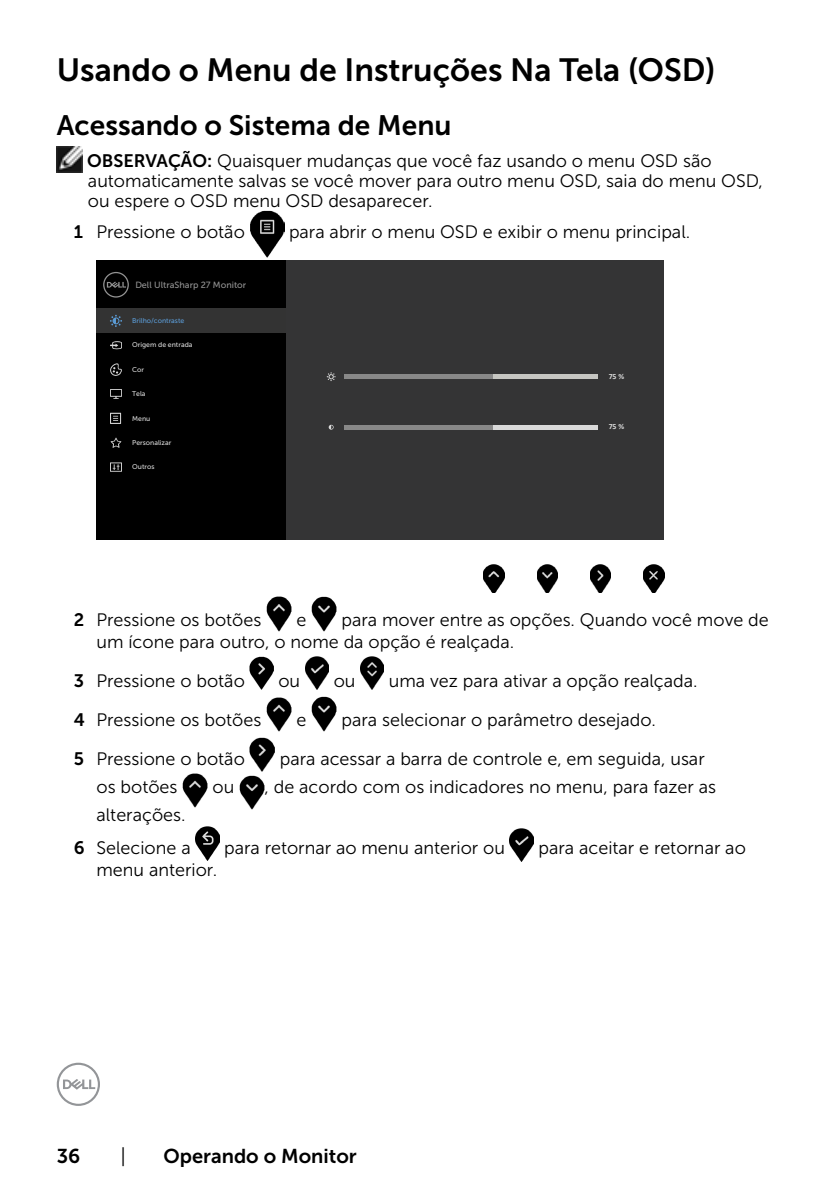
<style>
.page{position:relative;width:840px;height:1191px;background:#fff}
.page>*{position:absolute;margin:0;border:0;box-sizing:border-box;transform-origin:0 0}
.Head2{font:32px "Museo Sans For Dell 700";color:#000}
.Head3{font:28px "Museo Sans For Dell 700";color:#000}
.t1{font:20px "Museo Sans For Dell 700";color:#000}
.t2{font:20px "Museo Sans For Dell 300";color:#000}
.Numbered_List{font:18px/22px "Museo Sans For Dell 300";color:#000}
.Note{font:18px/20px "Museo Sans For Dell 300";color:#000}
.t3{font:9px "Museo Sans For Dell 500";color:#939393}
.t4{font:700 7.8px "Calibri";color:#d9d9d9}
.t5{font:6.8px "Museo Sans For Dell 500";color:#d9d9d9}
.t6{font:6.8px "Museo Sans For Dell 500";color:#5b9bd5}
.s1{font-family:"Museo Sans For Dell 700"}
</style>
<div class="page">
<svg style="left:57px;top:1062px;width:43px;height:44px"></svg>
<img style="left:57px;top:147px;width:25px;height:25px">
<img style="left:250px;top:211px;width:34px;height:46px">
<div style="left:96px;top:260px;width:567px;height:280px;background:#343435"></div>
<div style="left:96px;top:260px;width:190px;height:280px;background:#000"></div>
<svg style="left:103px;top:272px;width:26px;height:26px"></svg>
<div style="left:344px;top:374px;width:253px;height:5px;background:#c6c6c2"></div>
<div style="left:344px;top:374px;width:148px;height:5px;background:#888"></div>
<div style="left:344px;top:425px;width:253px;height:5px;background:#d9d9d9"></div>
<div style="left:344px;top:425px;width:148px;height:5px;background:#888"></div>
<div style="left:96px;top:309px;width:190px;height:24px;background:#333"></div>
<img style="left:483px;top:565px;width:21px;height:27px">
<img style="left:537px;top:565px;width:20px;height:27px">
<img style="left:590px;top:565px;width:20px;height:27px">
<img style="left:643px;top:565px;width:20px;height:27px">
<svg style="left:328px;top:425px;width:5px;height:5px"></svg>
<svg style="left:110px;top:315px;width:12px;height:12px"></svg>
<svg style="left:110px;top:341px;width:12px;height:8px"></svg>
<svg style="left:110px;top:363px;width:12px;height:13px"></svg>
<svg style="left:110px;top:389px;width:12px;height:10px"></svg>
<svg style="left:110px;top:413px;width:11px;height:11px"></svg>
<svg style="left:110px;top:437px;width:12px;height:11px"></svg>
<svg style="left:110px;top:462px;width:12px;height:10px"></svg>
<svg style="left:326px;top:372px;width:9px;height:9px"></svg>
<img style="left:266px;top:597px;width:25px;height:34px">
<img style="left:311px;top:597px;width:25px;height:34px">
<img style="left:249px;top:656px;width:24px;height:33px">
<img style="left:305px;top:656px;width:24px;height:33px">
<img style="left:360px;top:656px;width:24px;height:33px">
<img style="left:266px;top:697px;width:25px;height:34px">
<img style="left:311px;top:697px;width:25px;height:34px">
<img style="left:249px;top:737px;width:26px;height:35px">
<img style="left:182px;top:773px;width:25px;height:35px">
<img style="left:239px;top:775px;width:25px;height:34px">
<img style="left:195px;top:827px;width:24px;height:33px">
<img style="left:509px;top:828px;width:24px;height:33px">
<p class="Head2" style="left:57px;top:52px;width:659px">Usando o Menu de Instruções Na Tela (OSD)</p>
<p class="Head3" style="left:57px;top:110px;width:396px">Acessando o Sistema de Menu</p>
<p class="Note" style="left:87px;top:151px;width:677px"><span class="s1">OBSERVAÇÃO:</span> Quaisquer mudanças que você faz usando o menu OSD são automaticamente salvas se você mover para outro menu OSD, saia do menu OSD, ou espere o OSD menu OSD desaparecer.</p>
<p class="Numbered_List" style="left:74px;top:221px;width:172px"><span class="s1">1</span> Pressione o botão</p>
<p class="Numbered_List" style="left:289px;top:221px;width:402px">para abrir o menu OSD e exibir o menu principal.</p>
<p class="t3" style="left:135px;top:280px;width:112px">Dell UltraSharp 27 Monitor</p>
<p class="t6" style="left:132px;top:317px;width:54px">Brilho/contraste</p>
<p class="t5" style="left:132px;top:341px;width:62px">Origem de entrada</p>
<p class="t5" style="left:132px;top:366px;width:13px">Cor</p>
<p class="t5" style="left:132px;top:390px;width:15px">Tela</p>
<p class="t5" style="left:132px;top:414px;width:20px">Menu</p>
<p class="t5" style="left:132px;top:439px;width:41px">Personalizar</p>
<p class="t5" style="left:132px;top:463px;width:24px">Outros</p>
<p class="t4" style="left:608px;top:370px;width:17px">75 %</p>
<p class="t4" style="left:608px;top:421px;width:17px">75 %</p>
<p class="Numbered_List" style="left:74px;top:608px;width:189px"><span class="s1">2</span> Pressione os botões</p>
<p class="Numbered_List" style="left:296px;top:608px;width:11px">e</p>
<p class="Numbered_List" style="left:96px;top:608px;width:673px;text-indent:245px">para mover entre as opções. Quando você move de um ícone para outro, o nome da opção é realçada.</p>
<p class="Numbered_List" style="left:74px;top:669px;width:172px"><span class="s1">3</span> Pressione o botão</p>
<p class="Numbered_List" style="left:278px;top:669px;width:23px">ou</p>
<p class="Numbered_List" style="left:333px;top:669px;width:23px">ou</p>
<p class="Numbered_List" style="left:388px;top:669px;width:310px">uma vez para ativar a opção realçada.</p>
<p class="Numbered_List" style="left:74px;top:708px;width:189px"><span class="s1">4</span> Pressione os botões</p>
<p class="Numbered_List" style="left:296px;top:708px;width:11px">e</p>
<p class="Numbered_List" style="left:341px;top:708px;width:316px">para selecionar o parâmetro desejado.</p>
<p class="Numbered_List" style="left:74px;top:748px;width:172px"><span class="s1">5</span> Pressione o botão</p>
<p class="Numbered_List" style="left:279px;top:748px;width:426px">para acessar a barra de controle e, em seguida, usar</p>
<p class="Numbered_List" style="left:96px;top:776px;width:82px">os botões</p>
<p class="Numbered_List" style="left:212px;top:776px;width:23px">ou</p>
<p class="Numbered_List" style="left:264px;top:776px;width:453px">, de acordo com os indicadores no menu, para fazer as</p>
<p class="Numbered_List" style="left:96px;top:804px;width:91px">alterações.</p>
<p class="Numbered_List" style="left:74px;top:837px;width:118px"><span class="s1">6</span> Selecione a</p>
<p class="Numbered_List" style="left:224px;top:837px;width:282px">para retornar ao menu anterior ou</p>
<p class="Numbered_List" style="left:538px;top:837px;width:209px">para aceitar e retornar ao</p>
<p class="Numbered_List" style="left:96px;top:859px;width:122px">menu anterior.</p>
<p class="t1" style="left:57px;top:1144px;width:25px">36</p>
<p class="t2" style="left:120px;top:1145px;width:7px">|</p>
<p class="t1" style="left:163px;top:1144px;width:194px">Operando o Monitor</p>
</div>
